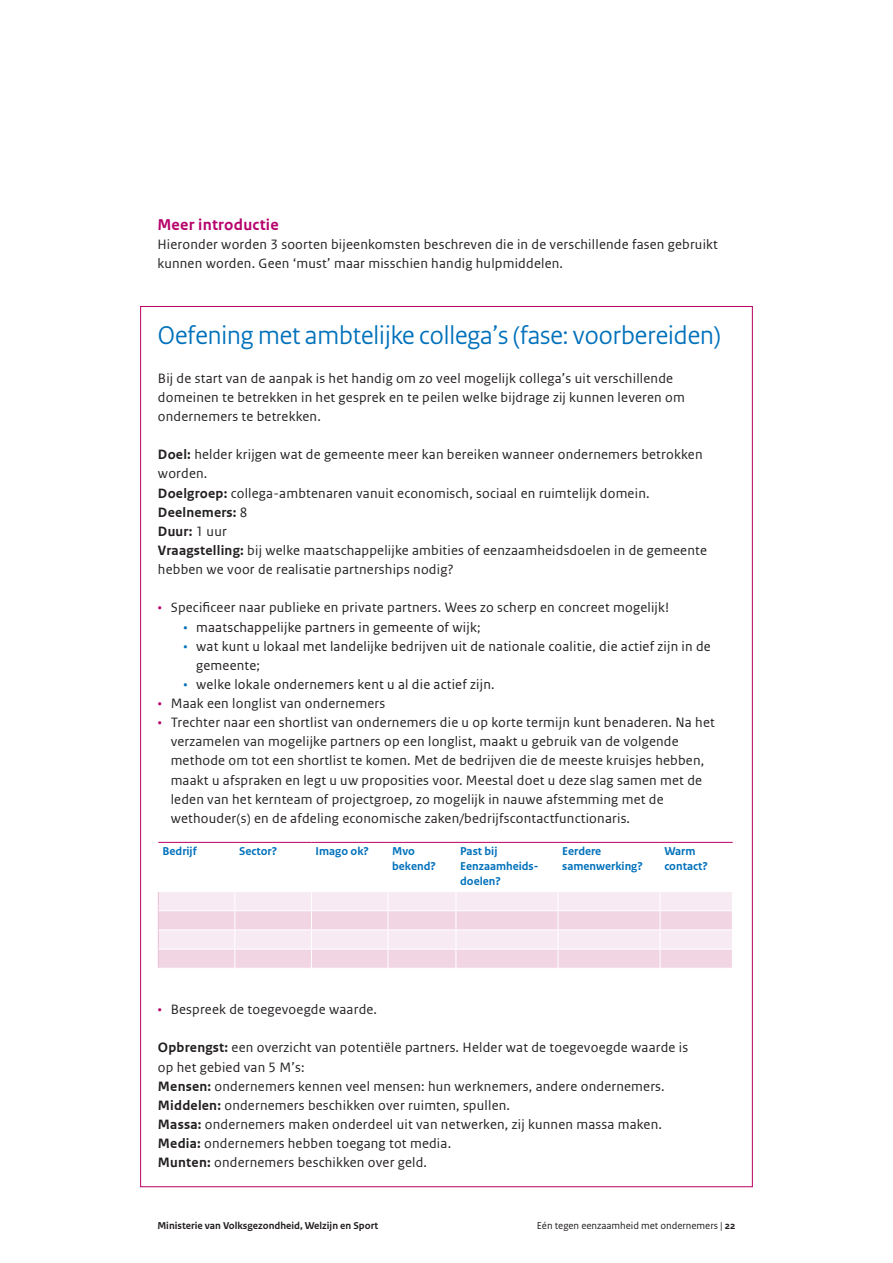
<style>
.page{position:relative;width:893px;height:1263px;background:#fff}
.page>*{position:absolute;margin:0;border:0;box-sizing:border-box;transform-origin:0 0}
.Tussenkop_een{font:27px "Rijksoverheid Sans Heading";color:#0071bb}
.Tussenkop_twee{font:700 16.5px "Rijksoverheid Sans Web Text";letter-spacing:.015em;color:#b6036c}
.Kader_plat{font:14.25px/19.2px "Rijksoverheid Sans Web Text";letter-spacing:.015em;color:#231f20}
.Kader_Bullit_een{font:14.25px/19.2px "Rijksoverheid Sans Web Text";letter-spacing:.015em;color:#231f20}
.t1{font:14.25px/19.2px "Rijksoverheid Sans Text";letter-spacing:.015em;color:#231f20}
.Plattetekst{font:14.25px/19.2px "Rijksoverheid Sans Web Text";letter-spacing:.015em;color:#231f20}
.Kader_Bullit_een-2{font:14.25px "Rijksoverheid Sans Web Text Regular 2";letter-spacing:.015em;color:#231f20}
.Kader_plat-2{font:700 14.25px "Rijksoverheid Sans Web Text";letter-spacing:.015em;color:#231f20}
.Tabel_kop{font:700 12px/15px "Rijksoverheid Sans Text";color:#0071bb}
.t2{font:700 10.5px "Rijksoverheid Sans Text";color:#231f20}
.t3{font:10.5px "Rijksoverheid Sans Text";color:#231f20}
.s1{font-weight:700}
.s2{font-weight:400}
.s3{font-family:"Rijksoverheid Sans Web Text";color:#b6036c}
.s4{color:#0071bb}
.s5{color:#b6036c}
</style>
<div class="page">
<svg style="left:158px;top:892px;width:574px;height:76px;background:#f4e1ea"></svg>
<hr style="left:158px;top:842px;width:77px;height:1px;background:#ba0068">
<hr style="left:235px;top:842px;width:76px;height:1px;background:#ba0068">
<hr style="left:311px;top:842px;width:77px;height:1px;background:#ba0068">
<hr style="left:388px;top:842px;width:68px;height:1px;background:#ba0068">
<hr style="left:456px;top:842px;width:102px;height:1px;background:#ba0068">
<hr style="left:558px;top:842px;width:102px;height:1px;background:#ba0068">
<hr style="left:660px;top:842px;width:73px;height:1px;background:#ba0068">
<h3 class="Tussenkop_twee" style="left:157px;top:215px;width:123px">Meer introductie</h3>
<p class="Plattetekst" style="left:157px;top:234px;width:562px">Hieronder worden 3 soorten bijeenkomsten beschreven die in de verschillende fasen gebruikt kunnen worden. Geen ‘must’ maar misschien handig hulpmiddelen.</p>
<h6 class="Tussenkop_een" style="left:158px;top:320px;width:564px">Oefening met ambtelijke collega’s (fase: voorbereiden)</h6>
<p class="Kader_plat" style="left:158px;top:368px;width:528px">Bij de start van de aanpak is het handig om zo veel mogelijk collega’s uit verschillende domeinen te betrekken in het gesprek en te peilen welke bijdrage zij kunnen leveren om ondernemers te betrekken.</p>
<p class="Kader_plat" style="left:158px;top:445px;width:546px"><span class="s1">Doel:</span> helder krijgen wat de gemeente meer kan bereiken wanneer ondernemers betrokken worden.</p>
<p class="Kader_plat" style="left:158px;top:483px;width:493px"><span class="s1">Doelgroep:</span> collega-ambtenaren vanuit economisch, sociaal en ruimtelijk domein.</p>
<p class="Kader_plat-2" style="left:158px;top:504px;width:91px">Deelnemers: <span class="s2">8</span></p>
<p class="Kader_plat-2" style="left:158px;top:523px;width:70px">Duur: <span class="s2">1 uur</span></p>
<p class="Kader_plat" style="left:158px;top:541px;width:550px"><span class="s1">Vraagstelling:</span> bij welke maatschappelijke ambities of eenzaamheidsdoelen in de gemeente hebben we voor de realisatie partnerships nodig?</p>
<h4 class="Kader_Bullit_een-2" style="left:158px;top:599px;width:513px"><span class="s3">•</span> Specificeer naar publieke en private partners. Wees zo scherp en concreet mogelijk!</h4>
<p class="t1" style="left:183px;top:617px;width:299px"><span class="s4">•</span> maatschappelijke partners in gemeente of wijk;</p>
<p class="t1" style="left:196px;top:637px;width:516px;text-indent:-13px"><span class="s4">•</span> wat kunt u lokaal met landelijke bedrijven uit de nationale coalitie, die actief zijn in de gemeente;</p>
<p class="t1" style="left:183px;top:675px;width:313px"><span class="s4">•</span> welke lokale ondernemers kent u al die actief zijn.</p>
<h4 class="Kader_Bullit_een" style="left:158px;top:694px;width:229px"><span class="s5">•</span> Maak een longlist van ondernemers</h4>
<h4 class="Kader_Bullit_een" style="left:171px;top:713px;width:546px;text-indent:-13px"><span class="s5">•</span> Trechter naar een shortlist van ondernemers die u op korte termijn kunt benaderen. Na het verzamelen van mogelijke partners op een longlist, maakt u gebruik van de volgende methode om tot een shortlist te komen. Met de bedrijven die de meeste kruisjes hebben, maakt u afspraken en legt u uw proposities voor. Meestal doet u deze slag samen met de leden van het kernteam of projectgroep, zo mogelijk in nauwe afstemming met de wethouder(s) en de afdeling economische zaken/bedrijfscontactfunctionaris.</h4>
<p class="Tabel_kop" style="left:163px;top:844px;width:36px">Bedrijf</p>
<p class="Tabel_kop" style="left:239px;top:844px;width:40px">Sector?</p>
<p class="Tabel_kop" style="left:316px;top:844px;width:55px">Imago ok?</p>
<p class="Tabel_kop" style="left:392px;top:844px;width:45px">Mvo bekend?</p>
<p class="Tabel_kop" style="left:460px;top:844px;width:39px">Past bij</p>
<p class="Tabel_kop" style="left:562px;top:844px;width:41px">Eerdere</p>
<p class="Tabel_kop" style="left:562px;top:859px;width:82px">samenwerking?</p>
<p class="Tabel_kop" style="left:664px;top:844px;width:45px">Warm contact?</p>
<p class="Tabel_kop" style="left:460px;top:859px;width:80px">Eenzaamheids-</p>
<p class="Tabel_kop" style="left:460px;top:874px;width:42px">doelen?</p>
<h4 class="Kader_Bullit_een" style="left:158px;top:1000px;width:221px"><span class="s5">•</span> Bespreek de toegevoegde waarde.</h4>
<p class="Kader_plat" style="left:158px;top:1038px;width:532px"><span class="s1">Opbrengst:</span> een overzicht van potentiële partners. Helder wat de toegevoegde waarde is op het gebied van 5 M’s:</p>
<p class="Kader_plat" style="left:158px;top:1076px;width:508px"><span class="s1">Mensen:</span> ondernemers kennen veel mensen: hun werknemers, andere ondernemers.</p>
<p class="Kader_plat" style="left:158px;top:1095px;width:354px"><span class="s1">Middelen:</span> ondernemers beschikken over ruimten, spullen.</p>
<p class="Kader_plat" style="left:158px;top:1115px;width:506px"><span class="s1">Massa:</span> ondernemers maken onderdeel uit van netwerken, zij kunnen massa maken.</p>
<p class="Kader_plat" style="left:158px;top:1134px;width:295px"><span class="s1">Media:</span> ondernemers hebben toegang tot media.</p>
<p class="Kader_plat" style="left:158px;top:1153px;width:271px"><span class="s1">Munten:</span> ondernemers beschikken over geld.</p>
<p class="t2" style="left:157px;top:1219px;width:222px">Ministerie van Volksgezondheid, Welzijn en Sport</p>
<p class="t3" style="left:537px;top:1219px;width:200px">Eén tegen eenzaamheid met ondernemers | <span class="s1">22</span></p>
</div>
